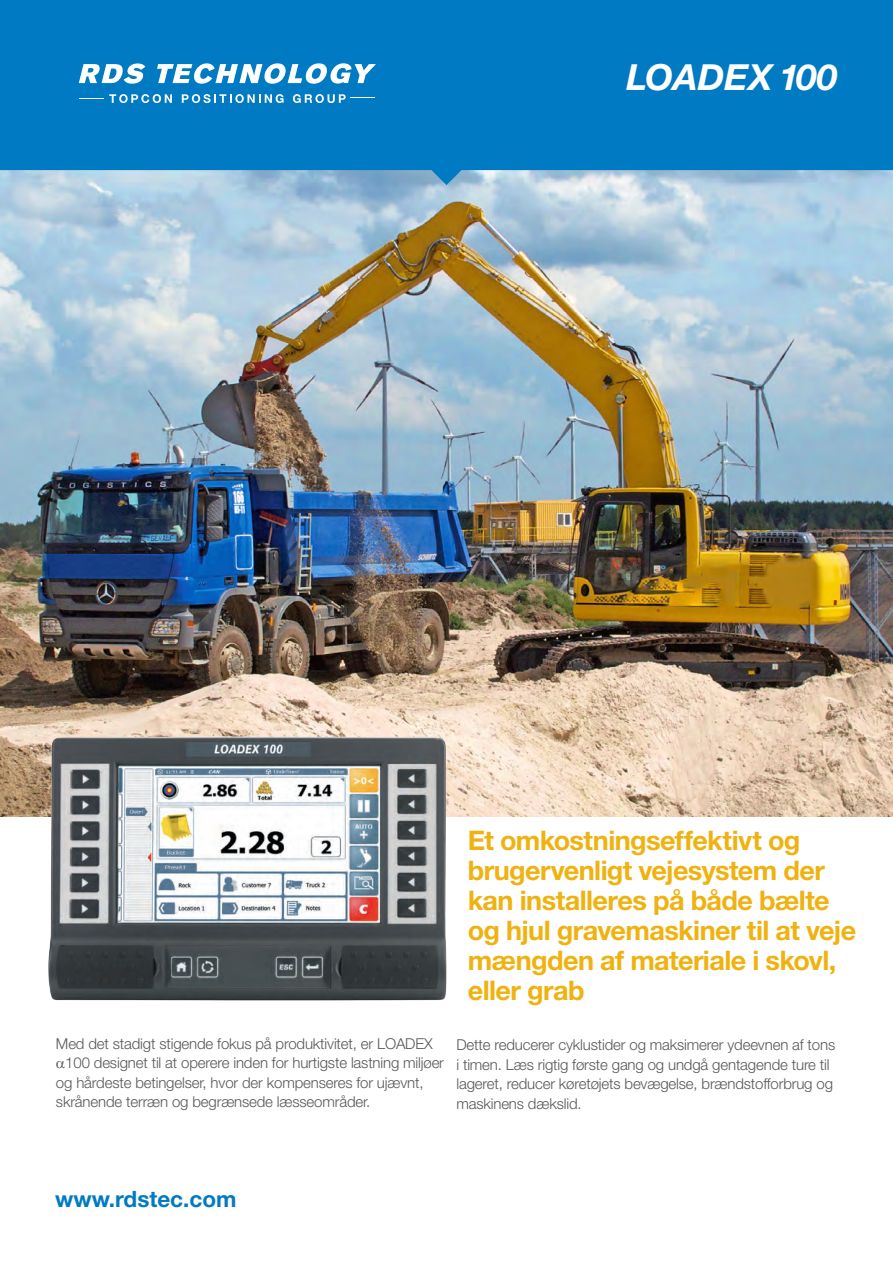
<style>
.page{position:relative;width:893px;height:1263px;background:#fff}
.page>*{position:absolute;margin:0;border:0;box-sizing:border-box;transform-origin:0 0}
.Main_Product_title{font:italic 700 36px "Helvetica Neue LT Std";color:#fff}
.Cover_title_Large{font:700 27px/30px "Helvetica Neue LT Std";letter-spacing:-.02em;color:#efb211}
.Web_address{font:700 22.5px "Helvetica Neue LT Std";color:#007ac2}
.Cover_general_text{font:300 15px/19.5px "Helvetica Neue LT Std";letter-spacing:-.01em;color:#57585a}
</style>
<div class="page">
<img style="left:0;top:170px;width:893px;height:646px">
<div style="left:0;top:0;width:893px;height:170px;background:#007ac2"></div>
<svg style="left:431px;top:155px;width:30px;height:30px"></svg>
<svg style="left:79px;top:63px;width:66px;height:21px"></svg>
<svg style="left:157px;top:63px;width:219px;height:21px"></svg>
<svg style="left:79px;top:94px;width:93px;height:9px"></svg>
<svg style="left:182px;top:94px;width:102px;height:9px"></svg>
<svg style="left:293px;top:94px;width:82px;height:9px"></svg>
<img style="left:39px;top:728px;width:417px;height:273px">
<p class="Main_Product_title" style="left:626px;top:55px;width:212px">LOADEX 100</p>
<p class="Cover_general_text" style="left:56px;top:1033px;width:378px">Med det stadigt stigende fokus på produktivitet, er LOADEX</p>
<p class="Cover_general_text" style="left:65px;top:1053px;width:380px">100 designet til at operere inden for hurtigste lastning miljøer</p>
<p class="Cover_general_text" style="left:56px;top:1072px;width:369px">og hårdeste betingelser, hvor der kompenseres for ujævnt,</p>
<p class="Cover_general_text" style="left:56px;top:1092px;width:316px">skrånende terræn og begrænsede læsseområder.</p>
<p class="Cover_title_Large" style="left:468px;top:824px;width:390px">Et omkostningseffektivt og brugervenligt vejesystem der kan installeres på både bælte og hjul gravemaskiner til at veje mængden af materiale i skovl, eller grab</p>
<p class="Cover_general_text" style="left:456px;top:1035px;width:380px">Dette reducerer cyklustider og maksimerer ydeevnen af tons i timen. Læs rigtig første gang og undgå gentagende ture til lageret, reducer køretøjets bevægelse, brændstofforbrug og maskinens dækslid.</p>
<p class="Web_address" style="left:55px;top:1185px;width:183px">www.rdstec.com</p>
</div>
